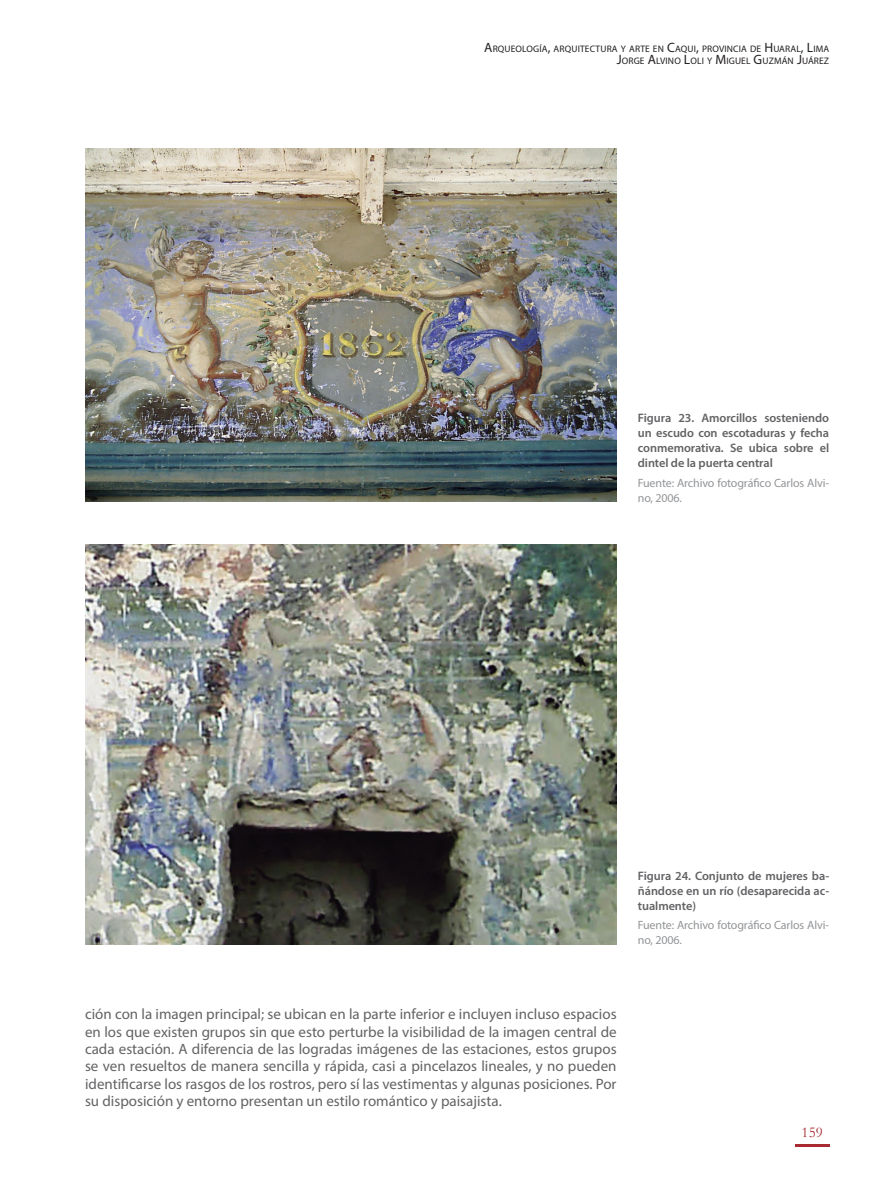
<style>
.page{position:relative;width:893px;height:1191px;background:#fff}
.page>*{position:absolute;margin:0;border:0;box-sizing:border-box;transform-origin:0 0}
.Texto{font:15px/17.2px "Myriad Pro";color:#636366;text-align:justify}
.t1{font:15px "Garamond";color:#a72b30}
.Nombre_Figura{font:600 12.3px/15px "Myriad Pro";letter-spacing:-.005em;color:#636366;text-align:justify}
.Nombre_Figura-2{font:12px/15px "Myriad Pro";letter-spacing:-.01em;color:#939598}
.t2{font:9.45px/12px "Myriad Pro";letter-spacing:.015em;color:#231f20;text-align:right}
.s1{font-size:13.5px}
</style>
<div class="page">
<hr style="left:795px;top:1144px;width:34px;height:2px;background:#a72b30">
<img style="left:85px;top:149px;width:532px;height:352px">
<img style="left:85px;top:544px;width:532px;height:400px">
<p class="t2" style="left:484px;top:42px;width:346px"><span class="s1">A</span>RQUEOLOGÍA<span class="s1">,</span> ARQUITECTURA Y ARTE EN <span class="s1">C</span>AQUI<span class="s1">,</span> PROVINCIA DE <span class="s1">H</span>UARAL<span class="s1">, L</span>IMA<br><span class="s1">J</span>ORGE <span class="s1">A</span>LVINO <span class="s1">L</span>OLI Y <span class="s1">M</span> IGUEL <span class="s1">G</span>UZMÁN <span class="s1">J</span>UÁREZ</p>
<p class="Nombre_Figura" style="left:638px;top:410px;width:193px">Figura 23. Amorcillos sosteniendo un escudo con escotaduras y fecha conmemorativa. Se ubica sobre el dintel de la puerta central</p>
<p class="Nombre_Figura-2" style="left:638px;top:475px;width:193px">Fuente: Archivo fotográfico Carlos Alvi&shy;no, 2006.</p>
<p class="Nombre_Figura" style="left:638px;top:868px;width:193px">Figura 24. Conjunto de mujeres ba&shy;ñándose en un río (desaparecida ac&shy;tualmente)</p>
<p class="Nombre_Figura-2" style="left:638px;top:917px;width:193px">Fuente: Archivo fotográfico Carlos Alvi&shy;no, 2006.</p>
<p class="Texto" style="left:85px;top:1005px;width:533px">ción con la imagen principal; se ubican en la parte inferior e incluyen incluso espacios en los que existen grupos sin que esto perturbe la visibilidad de la imagen central de cada estación. A diferencia de las logradas imágenes de las estaciones, estos grupos se ven resueltos de manera sencilla y rápida, casi a pincelazos lineales, y no pueden identificarse los rasgos de los rostros, pero sí las vestimentas y algunas posiciones. Por su disposición y entorno presentan un estilo romántico y paisajista.</p>
<p class="t1" style="left:802px;top:1122px;width:23px">159</p>
</div>
